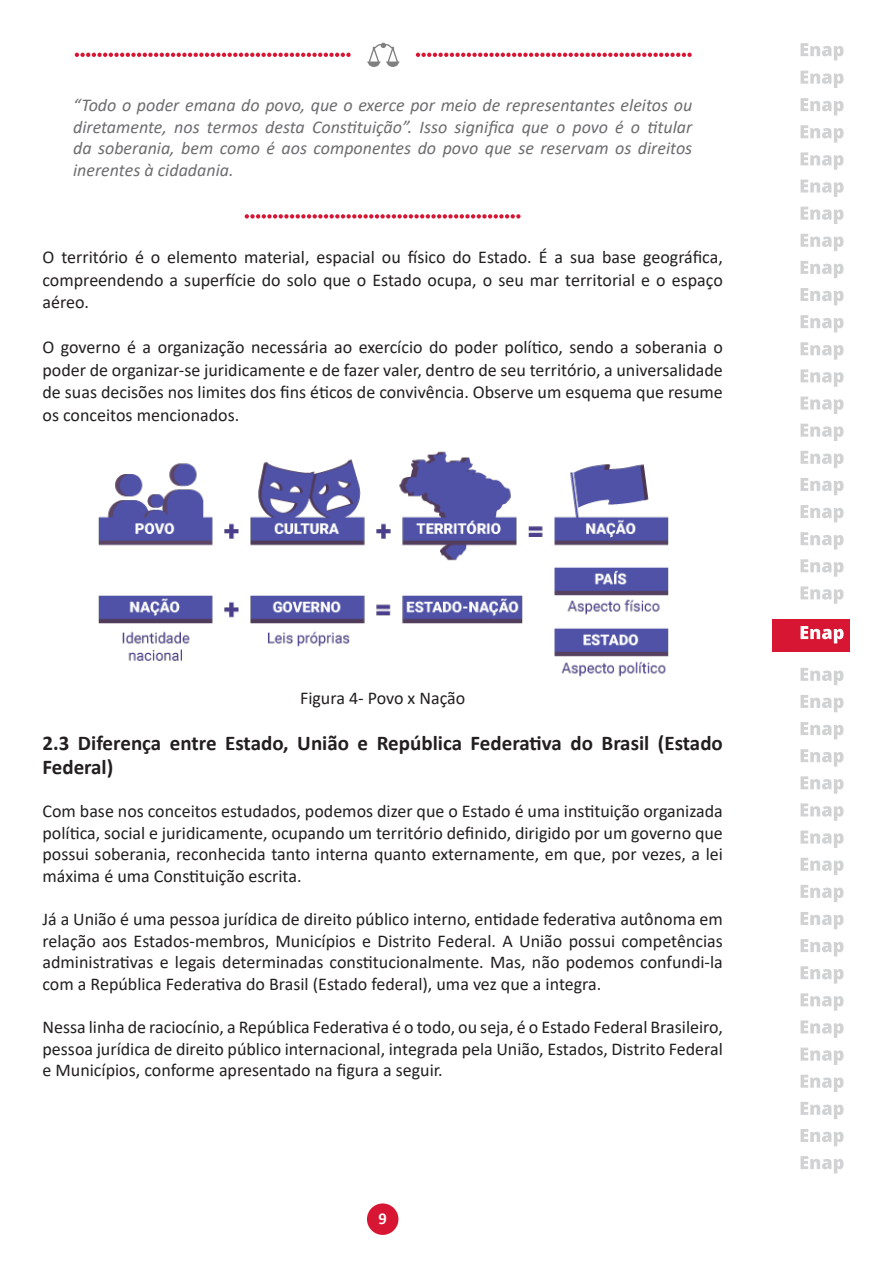
<style>
.page{position:relative;width:893px;height:1263px;background:#fff}
.page>*{position:absolute;margin:0;border:0;box-sizing:border-box;transform-origin:0 0}
.Sub_titulo{font:700 21px/24px "Calibri";color:#231f20}
.texto{font:18px/21.6px "Calibri";color:#231f20;text-align:justify}
.LEGISLAÇÃO{font:italic 18px/21.6px "Calibri";color:#6c6d70;text-align:justify}
.t1{font:700 16.5px "Calibri";color:#fff}
</style>
<div class="page">
<div style="left:367px;top:1203px;width:31px;height:32px;background:#d71634;border-radius:50%"></div>
<div style="left:772px;top:619px;width:77px;height:32px;background:#d71634"></div>
<svg style="left:801px;top:626px;width:43px;height:17px"></svg>
<svg style="left:801px;top:98px;width:43px;height:17px"></svg>
<svg style="left:801px;top:125px;width:43px;height:18px"></svg>
<svg style="left:801px;top:152px;width:43px;height:18px"></svg>
<svg style="left:801px;top:180px;width:43px;height:17px"></svg>
<svg style="left:801px;top:207px;width:43px;height:17px"></svg>
<svg style="left:801px;top:234px;width:43px;height:17px"></svg>
<svg style="left:801px;top:261px;width:43px;height:17px"></svg>
<svg style="left:801px;top:288px;width:43px;height:17px"></svg>
<svg style="left:801px;top:315px;width:43px;height:17px"></svg>
<svg style="left:801px;top:342px;width:43px;height:18px"></svg>
<svg style="left:801px;top:369px;width:43px;height:18px"></svg>
<svg style="left:801px;top:397px;width:43px;height:17px"></svg>
<svg style="left:801px;top:424px;width:43px;height:17px"></svg>
<svg style="left:801px;top:451px;width:43px;height:17px"></svg>
<svg style="left:801px;top:478px;width:43px;height:17px"></svg>
<svg style="left:801px;top:505px;width:43px;height:17px"></svg>
<svg style="left:801px;top:532px;width:43px;height:17px"></svg>
<svg style="left:801px;top:559px;width:43px;height:18px"></svg>
<svg style="left:801px;top:586px;width:43px;height:18px"></svg>
<svg style="left:801px;top:668px;width:43px;height:17px"></svg>
<svg style="left:801px;top:695px;width:43px;height:17px"></svg>
<svg style="left:801px;top:722px;width:43px;height:17px"></svg>
<svg style="left:801px;top:749px;width:43px;height:17px"></svg>
<svg style="left:801px;top:776px;width:43px;height:18px"></svg>
<svg style="left:801px;top:803px;width:43px;height:18px"></svg>
<svg style="left:801px;top:830px;width:43px;height:18px"></svg>
<svg style="left:801px;top:858px;width:43px;height:17px"></svg>
<svg style="left:801px;top:885px;width:43px;height:17px"></svg>
<svg style="left:801px;top:912px;width:43px;height:17px"></svg>
<svg style="left:801px;top:939px;width:43px;height:17px"></svg>
<svg style="left:801px;top:966px;width:43px;height:17px"></svg>
<svg style="left:801px;top:993px;width:43px;height:18px"></svg>
<svg style="left:801px;top:1020px;width:43px;height:18px"></svg>
<svg style="left:801px;top:1047px;width:43px;height:18px"></svg>
<svg style="left:801px;top:1075px;width:43px;height:17px"></svg>
<svg style="left:801px;top:1102px;width:43px;height:17px"></svg>
<svg style="left:801px;top:1129px;width:43px;height:17px"></svg>
<svg style="left:801px;top:1156px;width:43px;height:17px"></svg>
<svg style="left:801px;top:71px;width:43px;height:17px"></svg>
<svg style="left:801px;top:43px;width:43px;height:18px"></svg>
<svg style="left:367px;top:43px;width:32px;height:24px"></svg>
<svg style="left:75px;top:53px;width:276px;height:4px"></svg>
<svg style="left:416px;top:53px;width:276px;height:4px"></svg>
<svg style="left:245px;top:214px;width:276px;height:5px"></svg>
<img style="left:98px;top:451px;width:571px;height:226px">
<p class="LEGISLAÇÃO" style="left:73px;top:94px;width:621px">“Todo o poder emana do povo, que o exerce por meio de representantes eleitos ou diretamente, nos termos desta Constituição”. Isso significa que o povo é o titular da soberania, bem como é aos componentes do povo que se reservam os direitos inerentes à cidadania.</p>
<p class="texto" style="left:43px;top:246px;width:682px;line-height:22.5px">O território é o elemento material, espacial ou físico do Estado. É a sua base geográfica, compreendendo a superfície do solo que o Estado ocupa, o seu mar territorial e o espaço aéreo.</p>
<p class="texto" style="left:43px;top:336px;width:682px;line-height:22.5px">O governo é a organização necessária ao exercício do poder político, sendo a soberania o poder de organizar-se juridicamente e de fazer valer, dentro de seu território, a universalidade de suas decisões nos limites dos fins éticos de convivência. Observe um esquema que resume os conceitos mencionados.</p>
<p class="texto" style="left:300px;top:687px;width:167px">Figura 4- Povo x Nação</p>
<p class="Sub_titulo" style="left:43px;top:730px;width:682px">2.3 Diferença entre Estado, União e República Federativa do Brasil (Estado<br>Federal)</p>
<p class="texto" style="left:43px;top:800px;width:682px">Com base nos conceitos estudados, podemos dizer que o Estado é uma instituição organizada política, social e juridicamente, ocupando um território definido, dirigido por um governo que possui soberania, reconhecida tanto interna quanto externamente, em que, por vezes, a lei máxima é uma Constituição escrita.</p>
<p class="texto" style="left:43px;top:908px;width:682px">Já a União é uma pessoa jurídica de direito público interno, entidade federativa autônoma em relação aos Estados-membros, Municípios e Distrito Federal. A União possui competências administrativas e legais determinadas constitucionalmente. Mas, não podemos confundi-la com a República Federativa do Brasil (Estado federal), uma vez que a integra.</p>
<p class="texto" style="left:43px;top:1016px;width:682px">Nessa linha de raciocínio, a República Federativa é o todo, ou seja, é o Estado Federal Brasileiro, pessoa jurídica de direito público internacional, integrada pela União, Estados, Distrito Federal e Municípios, conforme apresentado na figura a seguir.</p>
<p class="t1" style="left:378px;top:1207px;width:10px">9</p>
</div>
